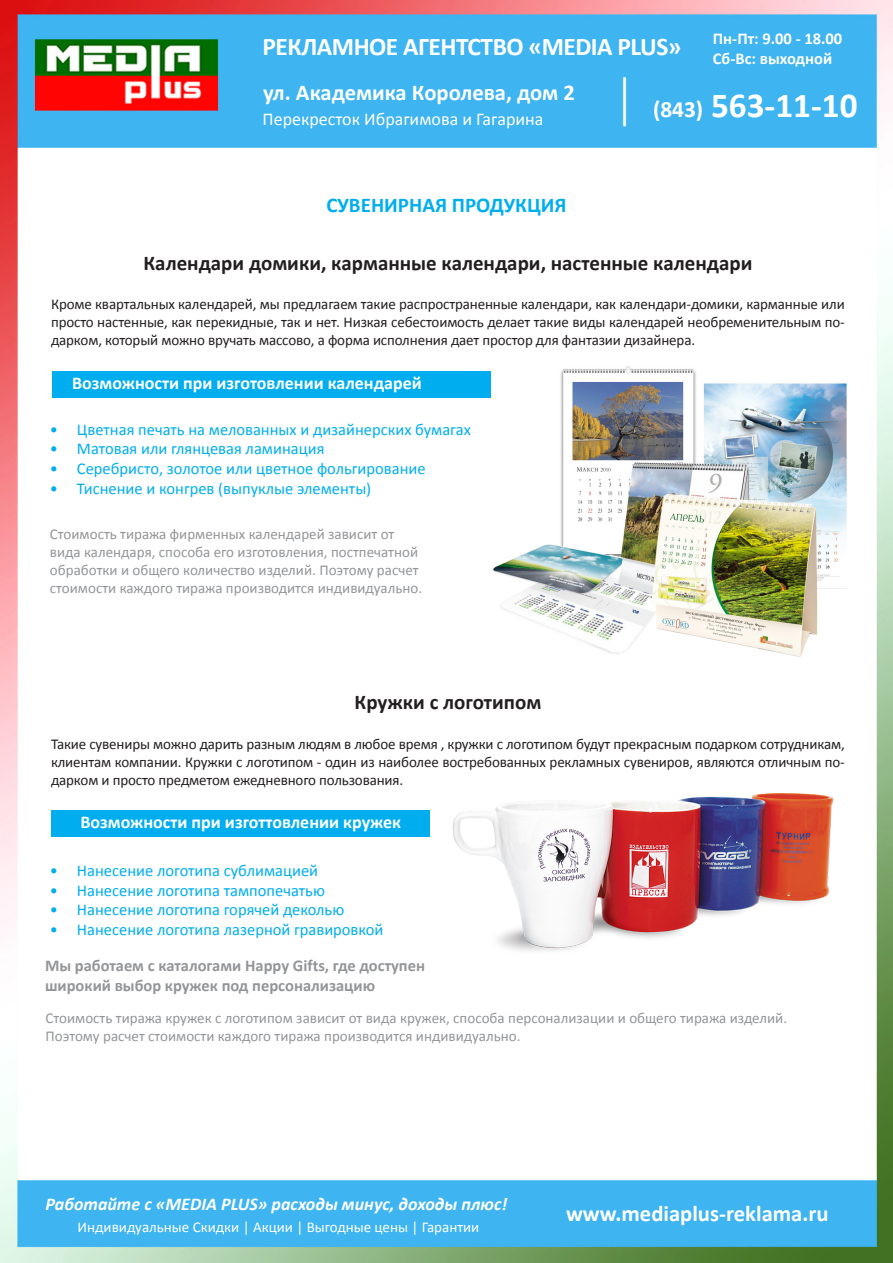
<style>
.page{position:relative;width:893px;height:1263px;background:#fff}
.page>*{position:absolute;margin:0;border:0;box-sizing:border-box;transform-origin:0 0}
.t1{font:700 55.35px "Calibri";color:#fff;scale:.42 1}
.t2{font:700 35.25px "Calibri";color:#fff}
.t3{font:700 25.5px "Calibri";letter-spacing:-.02em;color:#fff}
.t4{font:700 22.65px "Calibri";color:#fff}
.t5{font:700 21px "Calibri";color:#231f20}
.t6{font:700 21px "Calibri";color:#00aeef}
.t7{font:700 18px "Calibri";color:#fff}
.t8{font:italic 700 18px "Calibri";color:#fff}
.t9{font:18px "Calibri";color:#fff}
.t10{font:16.5px "Calibri";color:#00aeef}
.t11{font:700 16.5px/19.8px "Calibri";color:#939598}
.t12{font:700 16.5px/19.8px "Calibri";color:#fff}
.t13{font:15px/18px "Calibri";letter-spacing:-.01em;color:#231f20;text-align:justify}
.t14{font:15px/18px "Calibri";color:#939598}
.t15{font:15px "Calibri";color:#fff}
.s1{font-size:23.4px}
</style>
<div class="page">
<img style="left:0;top:0;width:893px;height:1263px">
<div style="left:52px;top:372px;width:491px;height:26px;background:#00aeef"></div>
<div style="left:52px;top:811px;width:378px;height:26px;background:#00aeef"></div>
<img style="left:492px;top:364px;width:359px;height:297px">
<img style="left:440px;top:772px;width:405px;height:193px">
<p class="t12" style="left:713px;top:29px;width:131px">Пн-Пт: 9.00 - 18.00<br>Сб-Вс: выходной</p>
<h3 class="t3" style="left:263px;top:31px;width:421px">РЕКЛАМНОЕ АГЕНТСТВО «MEDIA PLUS»</h3>
<h3 class="t4" style="left:263px;top:78px;width:313px">ул. Академика Королева, дом 2</h3>
<h1 class="t1" style="left:619px;top:63px;width:28px">|</h1>
<h2 class="t2" style="left:653px;top:82px;width:206px"><span class="s1">(843)</span> 563-11-10</h2>
<p class="t9" style="left:263px;top:107px;width:282px">Перекресток Ибрагимова и Гагарина</p>
<h3 class="t6" style="left:326px;top:191px;width:242px">СУВЕНИРНАЯ ПРОДУКЦИЯ</h3>
<h3 class="t5" style="left:144px;top:249px;width:610px">Календари домики, карманные календари, настенные календари</h3>
<p class="t13" style="left:51px;top:295px;width:795px">Кроме квартальных календарей, мы предлагаем такие распространенные календари, как календари-домики, карманные или просто настенные, как перекидные, так и нет. Низкая себестоимость делает такие виды календарей необременительным по&shy;дарком, который можно вручать массово, а форма исполнения дает простор для фантазии дизайнера.</p>
<p class="t7" style="left:72px;top:372px;width:351px">Возможности при изготовлении календарей</p>
<p class="t10" style="left:50px;top:419px;width:422px">• Цветная печать на мелованных и дизайнерских бумагах</p>
<p class="t10" style="left:50px;top:438px;width:276px">• Матовая или глянцевая ламинация</p>
<p class="t10" style="left:50px;top:458px;width:377px">• Серебристо, золотое или цветное фольгирование</p>
<p class="t10" style="left:50px;top:478px;width:323px">• Тиснение и конгрев (выпуклые элементы)</p>
<p class="t14" style="left:50px;top:525px;width:374px">Стоимость тиража фирменных календарей зависит от вида календаря, способа его изготовления, постпечатной обработки и общего количество изделий. Поэтому расчет стоимости каждого тиража производится индивидуально.</p>
<h3 class="t5" style="left:354px;top:688px;width:188px">Кружки с логотипом</h3>
<p class="t13" style="left:51px;top:734px;width:795px">Такие сувениры можно дарить разным людям в любое время , кружки с логотипом будут прекрасным подарком сотрудникам, клиентам компании. Кружки с логотипом - один из наиболее востребованных рекламных сувениров, являются отличным по&shy;дарком и просто предметом ежедневного пользования.</p>
<p class="t7" style="left:80px;top:811px;width:322px">Возможности при изготтовлении кружек</p>
<p class="t10" style="left:50px;top:860px;width:270px">• Нанесение логотипа сублимацией</p>
<p class="t10" style="left:50px;top:880px;width:277px">• Нанесение логотипа тампопечатью</p>
<p class="t10" style="left:50px;top:899px;width:296px">• Нанесение логотипа горячей деколью</p>
<p class="t10" style="left:50px;top:919px;width:335px">• Нанесение логотипа лазерной гравировкой</p>
<p class="t11" style="left:45px;top:956px;width:382px">Мы работаем с каталогами Happy Gifts, где доступен широкий выбор кружек под персонализацию</p>
<p class="t14" style="left:46px;top:1009px;width:743px">Стоимость тиража кружек с логотипом зависит от вида кружек, способа персонализации и общего тиража изделий.<br>Поэтому расчет стоимости каждого тиража производится индивидуально.</p>
<p class="t8" style="left:46px;top:1192px;width:463px">Работайте с «MEDIA PLUS» расходы минус, доходы плюс!</p>
<p class="t15" style="left:78px;top:1217px;width:403px">Индивидуальные Скидки | Акции | Выгодные цены | Гарантии</p>
<h3 class="t4" style="left:566px;top:1199px;width:264px">www.mediaplus-reklama.ru</h3>
</div>
